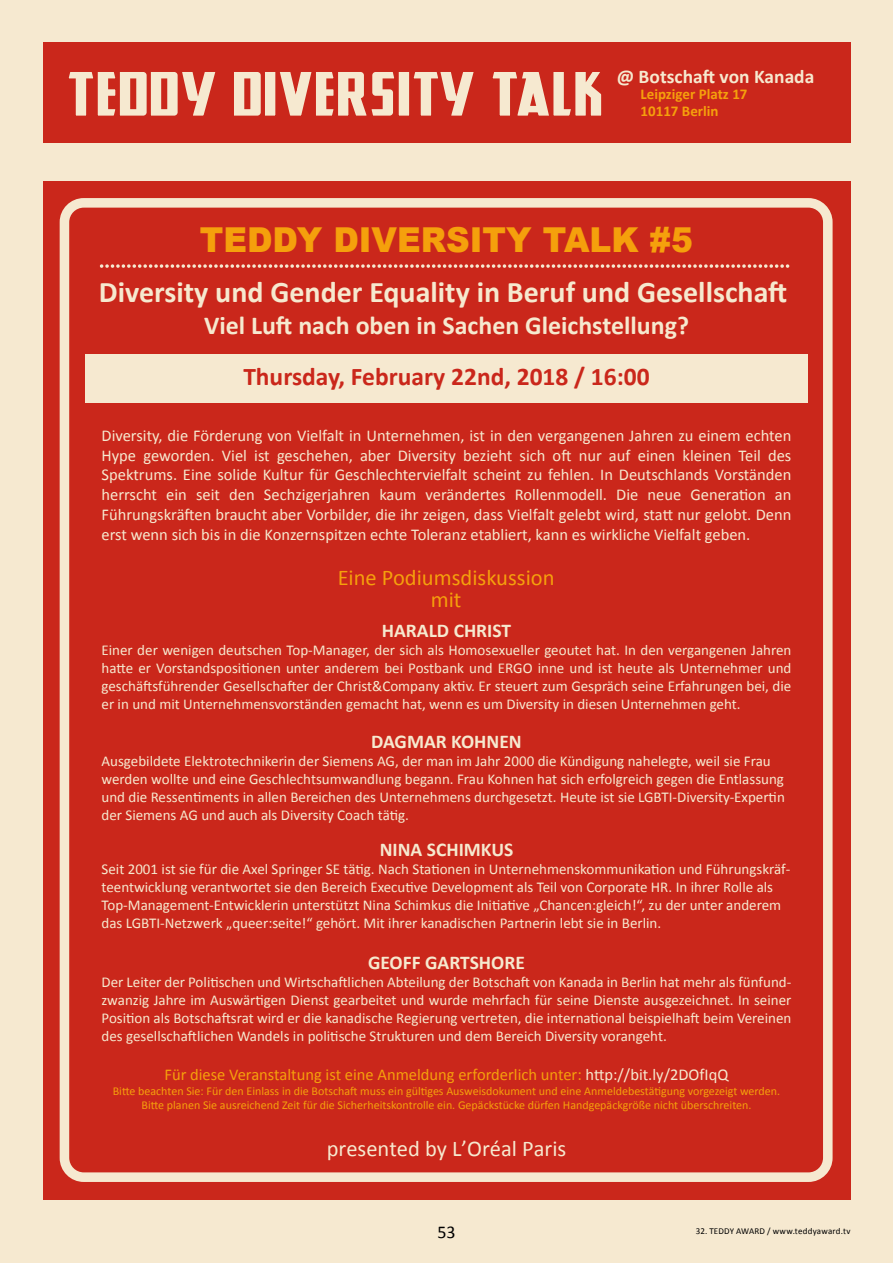
<style>
.page{position:relative;width:893px;height:1263px;background:#f6e9d0}
.page>*{position:absolute;margin:0;border:0;box-sizing:border-box;transform-origin:0 0}
.t1{font:900 34.35px "Arial";color:#f5a00c;scale:.95 1}
.t2{font:700 30px "Calibri";color:#f6e9cf}
.t3{font:700 25.95px "Calibri";color:#f6e9cf}
.t4{font:700 25.5px "Calibri";color:#ca271b}
.t5{font:22.5px/22.5px "Calibri";color:#f5a00c;text-align:center}
.t6{font:22.5px "Calibri";color:#f6e9cf}
.t7{font:700 19.5px "Calibri";color:#f6e9cf}
.t8{font:18px "Calibri";color:#000}
.t9{font:16.5px/19.8px "Calibri";color:#f6e9cf;text-align:justify}
.t10{font:16.5px "Calibri";color:#f5a00c}
.t11{font:15px/18px "Calibri";color:#f6e9cf;text-align:justify}
.t12{font:700 15px/16.5px "Calibri";color:#f5a00c}
.t13{font:12px/14.4px "Calibri";color:#f5a00c;text-align:center}
.t14{font:9px "Calibri";letter-spacing:.02em;color:#000}
.s1{color:#f6e9cf}
</style>
<div class="page">
<div style="left:43px;top:43px;width:807px;height:100px;background:#ca271b"></div>
<svg style="left:68px;top:72px;width:148px;height:44px"></svg>
<svg style="left:234px;top:72px;width:27px;height:44px"></svg>
<div style="left:264px;top:71px;width:12px;height:45px;background:#f6e9d0"></div>
<div style="left:263px;top:70px;width:14px;height:47px;border:2px solid #ca271b"></div>
<svg style="left:280px;top:72px;width:114px;height:44px"></svg>
<div style="left:398px;top:71px;width:12px;height:45px;background:#f6e9d0"></div>
<div style="left:397px;top:70px;width:14px;height:47px;border:2px solid #ca271b"></div>
<svg style="left:410px;top:70px;width:64px;height:47px"></svg>
<svg style="left:492px;top:72px;width:110px;height:44px"></svg>
<div style="left:43px;top:181px;width:807px;height:1018px;background:#ca271b"></div>
<svg style="left:102px;top:264px;width:688px;height:4px"></svg>
<div style="left:60px;top:198px;width:773px;height:984px;border:10px solid #f6e9d0;border-radius:19px"></div>
<div style="left:85px;top:355px;width:722px;height:48px;background:#f6e9d0"></div>
<h3 class="t7" style="left:617px;top:64px;width:199px">@ Botschaft von Kanada</h3>
<p class="t12" style="left:640px;top:85px;width:109px">Leipziger Platz 17<br>10117 Berlin</p>
<h1 class="t1" style="left:200px;top:214px;width:521px">TEDDY DIVERSITY TALK #5</h1>
<h2 class="t2" style="left:99px;top:274px;width:690px">Diversity und Gender Equality in Beruf und Gesellschaft</h2>
<h3 class="t3" style="left:204px;top:309px;width:486px">Viel Luft nach oben in Sachen Gleichstellung?</h3>
<h3 class="t4" style="left:243px;top:361px;width:408px">Thursday, February 22nd, 2018 / 16:00</h3>
<p class="t9" style="left:102px;top:425px;width:691px">Diversity, die Förderung von Vielfalt in Unternehmen, ist in den vergangenen Jahren zu einem echten Hype geworden. Viel ist geschehen, aber Diversity bezieht sich oft nur auf einen kleinen Teil des Spektrums. Eine solide Kultur für Geschlechtervielfalt scheint zu fehlen. In Deutschlands Vorständen herrscht ein seit den Sechzigerjahren kaum verändertes Rollenmodell. Die neue Generation an Führungskräften braucht aber Vorbilder, die ihr zeigen, dass Vielfalt gelebt wird, statt nur gelobt. Denn erst wenn sich bis in die Konzernspitzen echte Toleranz etabliert, kann es wirkliche Vielfalt geben.</p>
<h3 class="t5" style="left:338px;top:566px;width:218px">Eine Podiumsdiskussion mit</h3>
<h3 class="t7" style="left:382px;top:618px;width:131px">HARALD CHRIST</h3>
<p class="t11" style="left:102px;top:641px;width:691px">Einer der wenigen deutschen Top-Manager, der sich als Homosexueller geoutet hat. In den vergangenen Jahren hatte er Vorstandspositionen unter anderem bei Postbank und ERGO inne und ist heute als Unternehmer und geschäftsführender Gesellschafter der Christ&amp;Company aktiv. Er steuert zum Gespräch seine Erfahrungen bei, die er in und mit Unternehmensvorständen gemacht hat, wenn es um Diversity in diesen Unternehmen geht.</p>
<h3 class="t7" style="left:371px;top:730px;width:152px">DAGMAR KOHNEN</h3>
<p class="t11" style="left:102px;top:752px;width:685px;text-align:left">Ausgebildete Elektrotechnikerin der Siemens AG, der man im Jahr 2000 die Kündigung nahelegte, weil sie Frau werden wollte und eine Geschlechtsumwandlung begann. Frau Kohnen hat sich erfolgreich gegen die Entlassung und die Ressentiments in allen Bereichen des Unternehmens durchgesetzt. Heute ist sie LGBTI-Diversity-Expertin der Siemens AG und auch als Diversity Coach tätig.</p>
<h3 class="t7" style="left:380px;top:837px;width:135px">NINA SCHIMKUS</h3>
<p class="t11" style="left:102px;top:860px;width:690px;text-align:left">Seit 2001 ist sie für die Axel Springer SE tätig. Nach Stationen in Unternehmenskommunikation und Führungskräf&shy;teentwicklung verantwortet sie den Bereich Executive Development als Teil von Corporate HR. In ihrer Rolle als Top-Management-Entwicklerin unterstützt Nina Schimkus die Initiative „Chancen:gleich!“, zu der unter anderem das LGBTI-Netzwerk „queer:seite!“ gehört. Mit ihrer kanadischen Partnerin lebt sie in Berlin.</p>
<h3 class="t7" style="left:368px;top:950px;width:158px">GEOFF GARTSHORE</h3>
<p class="t11" style="left:102px;top:973px;width:691px">Der Leiter der Politischen und Wirtschaftlichen Abteilung der Botschaft von Kanada in Berlin hat mehr als fünfund&shy;zwanzig Jahre im Auswärtigen Dienst gearbeitet und wurde mehrfach für seine Dienste ausgezeichnet. In seiner Position als Botschaftsrat wird er die kanadische Regierung vertreten, die international beispielhaft beim Vereinen des gesellschaftlichen Wandels in politische Strukturen und dem Bereich Diversity vorangeht.</p>
<p class="t10" style="left:164px;top:1064px;width:566px">Für diese Veranstaltung ist eine Anmeldung erforderlich unter: <span class="s1">http://bit.ly/2DOfIqQ</span></p>
<p class="t13" style="left:113px;top:1083px;width:669px">Bitte beachten Sie: Für den Einlass in die Botschaft muss ein gültiges Ausweisdokument und eine Anmeldebestätigung vorgezeigt werden.<br>Bitte planen Sie ausreichend Zeit für die Sicherheitskontrolle ein. Gepäckstücke dürfen Handgepäckgröße nicht überschreiten.</p>
<h3 class="t6" style="left:327px;top:1134px;width:241px">presented by L’Oréal Paris</h3>
<p class="t8" style="left:437px;top:1220px;width:20px">53</p>
<p class="t14" style="left:696px;top:1226px;width:156px">32. TEDDY AWARD / www.teddyaward.tv</p>
</div>
